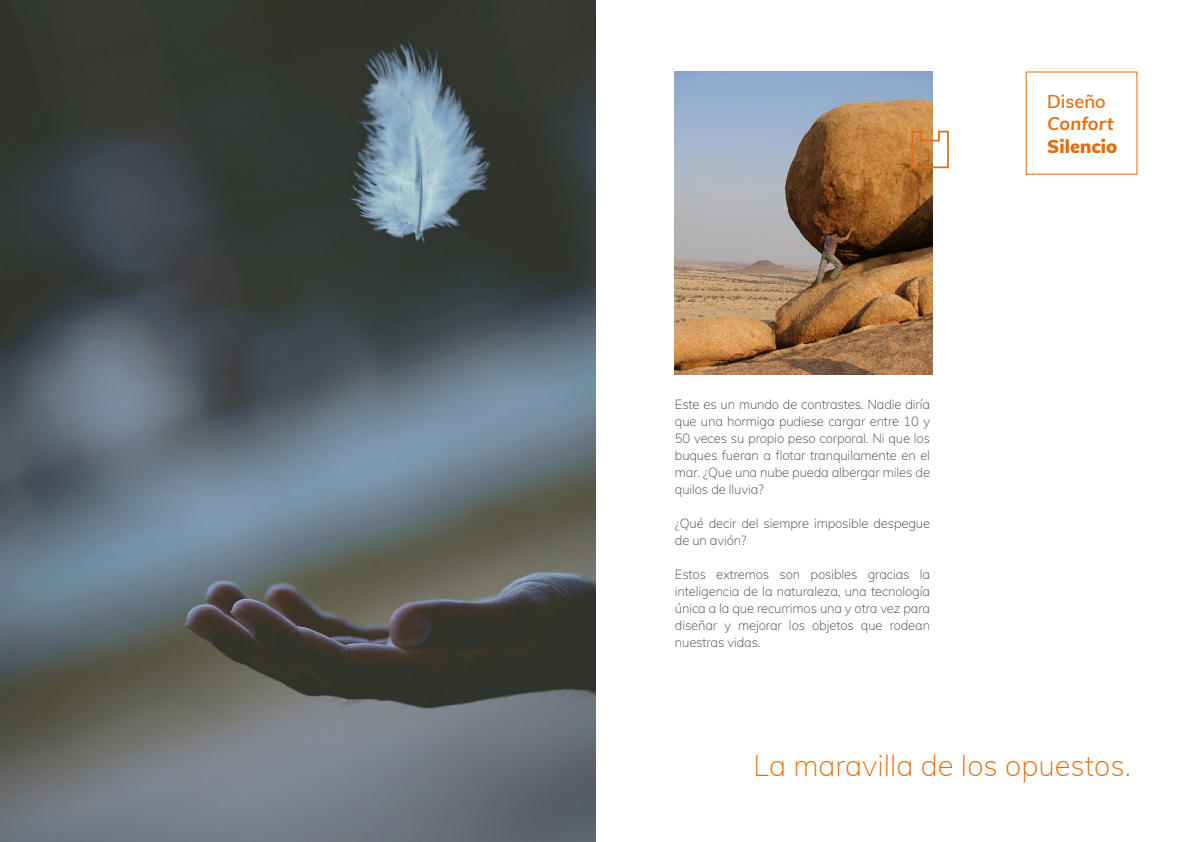
<style>
.page{position:relative;width:1191px;height:842px;background:#fff}
.page>*{position:absolute;margin:0;border:0;box-sizing:border-box;transform-origin:0 0}
.t1{font:200 29.2px "Muli";color:#e56c0c}
.t2{font:900 18.2px "Muli";color:#e56c0c}
.t3{font:italic 700 18.2px "Muli";color:#e56c0c}
.t4{font:600 18.2px "Muli";color:#e56c0c}
.t5{font:200 13px/17px "Muli";letter-spacing:-.01em;color:#3c3c3b;text-align:justify}
</style>
<div class="page">
<img style="left:675px;top:72px;width:257px;height:302px">
<svg style="left:910px;top:130px;width:39px;height:39px"></svg>
<img style="left:0;top:0;width:595px;height:842px">
<p class="t5" style="left:675px;top:395px;width:257px">Este es un mundo de contrastes. Nadie diría que una hormiga pudiese cargar entre 10 y 50 veces su propio peso corporal. Ni que los buques fueran a flotar tranquilamente en el mar. ¿Que una nube pueda albergar miles de quilos de lluvia?</p>
<p class="t5" style="left:675px;top:514px;width:257px">¿Qué decir del siempre imposible despegue de un avión?</p>
<p class="t5" style="left:675px;top:565px;width:257px">Estos extremos son posibles gracias la inteligencia de la naturaleza, una tecnología única a la que recurrimos una y otra vez para diseñar y mejorar los objetos que rodean nuestras vidas.</p>
<h2 class="t4" style="left:1047px;top:88px;width:60px">Diseño</h2>
<h2 class="t3" style="left:1047px;top:111px;width:68px">Confort</h2>
<h2 class="t2" style="left:1047px;top:133px;width:72px">Silencio</h2>
<h1 class="t1" style="left:753px;top:745px;width:379px">La maravilla de los opuestos.</h1>
</div>
